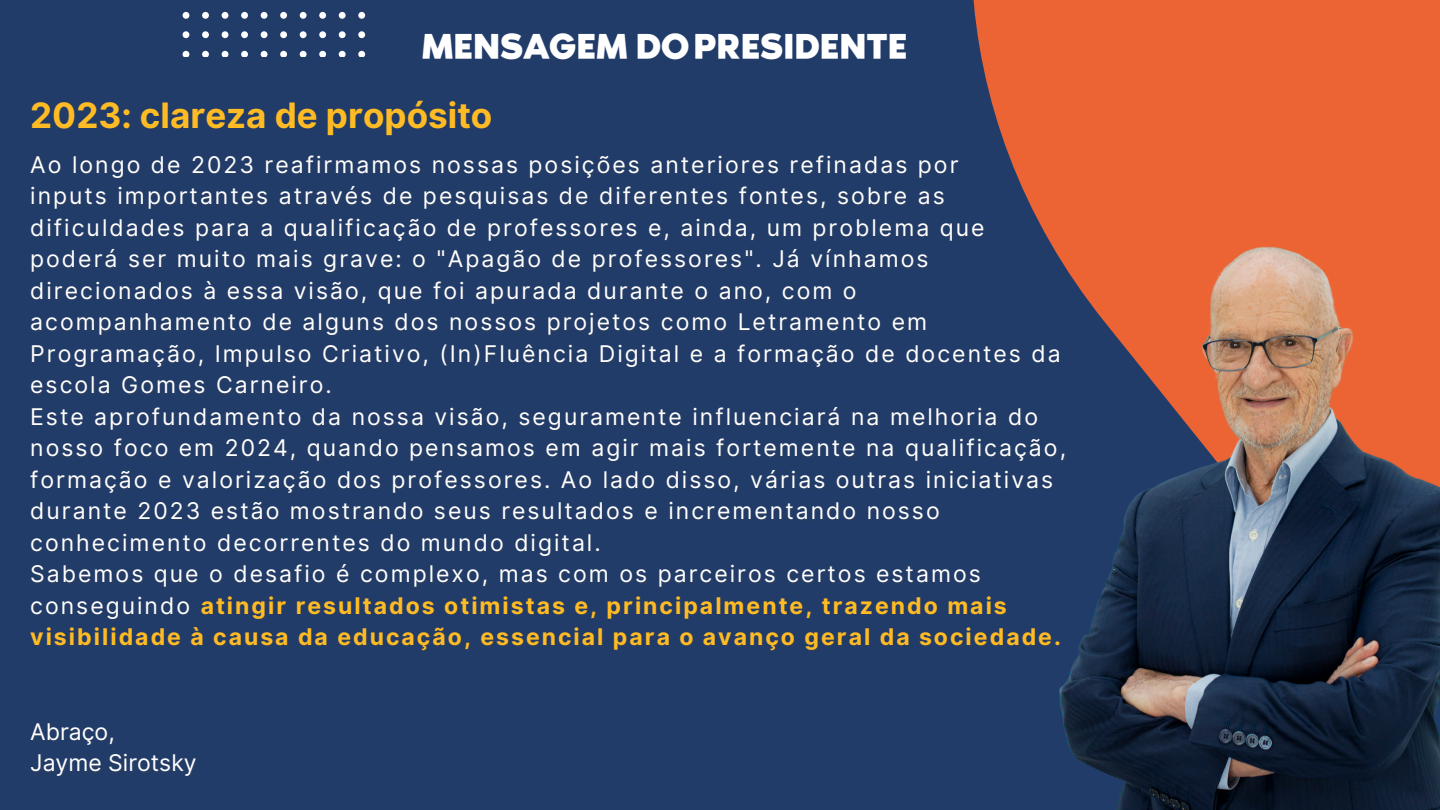
<style>
.page{position:relative;width:1440px;height:810px;background:#223c6a}
.page>*{position:absolute;margin:0;border:0;box-sizing:border-box;transform-origin:0 0}
.t1{font:44px "RTL Media Pro Medium";color:#fff}
.t2{font:700 35px "Inter";color:#ffbb24}
.t3{font:23px/31.5px "Inter";letter-spacing:.09em;color:#fff}
.t4{font:23px/31.5px "Inter";color:#fff}
.s1{font-weight:700;color:#ffbb24}
</style>
<div class="page">
<div style="left:183px;top:12px;width:6px;height:7px;background:#fff;border-radius:50%"></div>
<div style="left:202px;top:12px;width:7px;height:7px;background:#fff;border-radius:50%"></div>
<div style="left:222px;top:12px;width:6px;height:7px;background:#fff;border-radius:50%"></div>
<div style="left:183px;top:31px;width:6px;height:7px;background:#fff;border-radius:50%"></div>
<div style="left:202px;top:31px;width:7px;height:7px;background:#fff;border-radius:50%"></div>
<div style="left:222px;top:31px;width:6px;height:7px;background:#fff;border-radius:50%"></div>
<svg style="left:183px;top:51px;width:6px;height:6px"></svg>
<svg style="left:202px;top:51px;width:7px;height:6px"></svg>
<svg style="left:222px;top:51px;width:6px;height:6px"></svg>
<div style="left:241px;top:12px;width:7px;height:7px;background:#fff;border-radius:50%"></div>
<div style="left:261px;top:12px;width:7px;height:7px;background:#fff;border-radius:50%"></div>
<div style="left:280px;top:12px;width:7px;height:7px;background:#fff;border-radius:50%"></div>
<div style="left:300px;top:12px;width:7px;height:7px;background:#fff;border-radius:50%"></div>
<div style="left:319px;top:12px;width:7px;height:7px;background:#fff;border-radius:50%"></div>
<div style="left:339px;top:12px;width:7px;height:7px;background:#fff;border-radius:50%"></div>
<div style="left:358px;top:12px;width:7px;height:7px;background:#fff;border-radius:50%"></div>
<div style="left:241px;top:31px;width:7px;height:7px;background:#fff;border-radius:50%"></div>
<div style="left:261px;top:31px;width:7px;height:7px;background:#fff;border-radius:50%"></div>
<div style="left:280px;top:31px;width:7px;height:7px;background:#fff;border-radius:50%"></div>
<div style="left:300px;top:31px;width:7px;height:7px;background:#fff;border-radius:50%"></div>
<div style="left:319px;top:31px;width:7px;height:7px;background:#fff;border-radius:50%"></div>
<div style="left:339px;top:31px;width:7px;height:7px;background:#fff;border-radius:50%"></div>
<div style="left:358px;top:31px;width:7px;height:7px;background:#fff;border-radius:50%"></div>
<svg style="left:241px;top:51px;width:7px;height:6px"></svg>
<svg style="left:261px;top:51px;width:7px;height:6px"></svg>
<svg style="left:280px;top:51px;width:7px;height:6px"></svg>
<svg style="left:300px;top:51px;width:7px;height:6px"></svg>
<svg style="left:319px;top:51px;width:7px;height:6px"></svg>
<svg style="left:339px;top:51px;width:7px;height:6px"></svg>
<svg style="left:358px;top:51px;width:7px;height:6px"></svg>
<div style="left:973px;top:0;width:467px;height:146px;background:#ec6433"></div>
<img style="left:1005px;top:146px;width:435px;height:664px">
<h1 class="t1" style="left:422px;top:27px;width:487px">MENSAGEM DOPRESIDENTE</h1>
<h2 class="t2" style="left:30px;top:94px;width:464px">2023: clareza de propósito</h2>
<p class="t3" style="left:30px;top:149px;width:930px">Ao longo de 2023 reafirmamos nossas posições anteriores refinadas por</p>
<h1 class="t3" style="left:30px;top:180px;width:916px">inputs importantes através de pesquisas de diferentes fontes, sobre as</h1>
<h2 class="t3" style="left:30px;top:212px;width:956px">dificuldades para a qualificação de professores e, ainda, um problema que</h2>
<p class="t3" style="left:30px;top:243px;width:900px">poderá ser muito mais grave: o "Apagão de professores". Já vínhamos</p>
<p class="t3" style="left:30px;top:275px;width:828px">direcionados à essa visão, que foi apurada durante o ano, com o</p>
<p class="t3" style="left:30px;top:306px;width:898px">acompanhamento de alguns dos nossos projetos como Letramento em</p>
<p class="t3" style="left:30px;top:338px;width:1032px">Programação, Impulso Criativo, (In)Fluência Digital e a formação de docentes da</p>
<p class="t3" style="left:30px;top:369px;width:303px">escola Gomes Carneiro.</p>
<p class="t3" style="left:30px;top:401px;width:1009px">Este aprofundamento da nossa visão, seguramente influenciará na melhoria do</p>
<p class="t3" style="left:30px;top:432px;width:1037px">nosso foco em 2024, quando pensamos em agir mais fortemente na qualificação,</p>
<p class="t3" style="left:30px;top:464px;width:1032px">formação e valorização dos professores. Ao lado disso, várias outras iniciativas durante 2023 estão mostrando seus resultados e incrementando nosso conhecimento decorrentes do mundo digital.<br>Sabemos que o desafio é complexo, mas com os parceiros certos estamos conseguindo <span class="s1">atingir resultados otimistas e, principalmente, trazendo mais visibilidade à causa da educação, essencial para o avanço geral da sociedade.</span></p>
<p class="t4" style="left:30px;top:716px;width:168px">Abraço,<br>Jayme Sirotsky</p>
</div>
